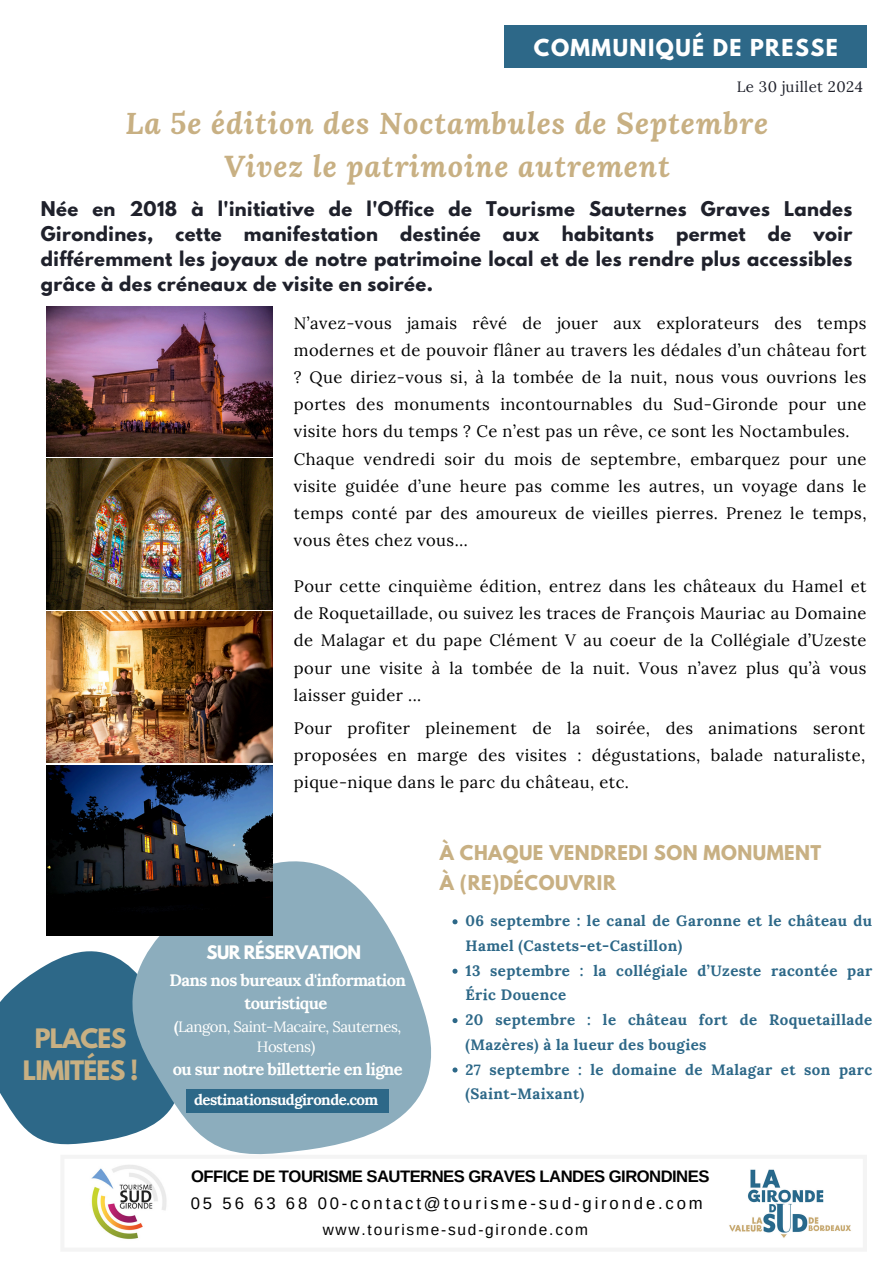
<style>
.page{position:relative;width:894px;height:1264px;background:#fff}
.page>*{position:absolute;margin:0;border:0;box-sizing:border-box;transform-origin:0 0}
.t1{font:italic 700 30px/42.8px "Lora";letter-spacing:.03em;color:#c8b083;text-align:center}
.t2{font:700 23.7px/32.1px "League Spartan";letter-spacing:-.035em;color:#c8b083;text-align:center}
.t3{font:700 20.7px "League Spartan";letter-spacing:.07em;color:#fff}
.t4{font:700 18px/24.8px "League Spartan";letter-spacing:.02em;color:#1f212b;text-align:justify}
.t5{font:700 18px/29.7px "League Spartan";letter-spacing:.025em;color:#c8b083}
.t6{font:700 16.65px "Arimo";letter-spacing:-.03em;color:#010101}
.t7{font:16.65px "Arimo";letter-spacing:.17em;color:#010101}
.t8{font:16.5px/27.2px "Lora";letter-spacing:.025em;color:#010101;text-align:justify}
.t9{font:700 16.5px/22.5px "Lora";letter-spacing:-.035em;color:#fffffe;text-align:center}
.t10{font:700 16.5px "League Spartan";letter-spacing:-.035em;color:#fffffe}
.t11{font:15.45px "Arimo";letter-spacing:.115em;color:#010101}
.t12{font:700 15px/24.8px "Lora";letter-spacing:.025em;color:#2d6888}
.t13{font:15px/20.2px "Lora";letter-spacing:-.035em;color:#fffffe;text-align:center}
.t14{font:700 15px "Lora";letter-spacing:-.035em;color:#fff}
.t15{font:15px "Lora";letter-spacing:.03em;color:#1f212b}
.s1{font-weight:700}
</style>
<div class="page">
<div style="left:504px;top:25px;width:362px;height:43px;background:#2d6888"></div>
<svg style="left:61px;top:1155px;width:805px;height:96px"></svg>
<img style="left:81px;top:1164px;width:92px;height:77px">
<svg style="left:0;top:935px;width:112px;height:210px"></svg>
<svg style="left:112px;top:827px;width:351px;height:332px;fill:#8cadbd"></svg>
<div style="left:186px;top:1088px;width:203px;height:24px;background:#2d6888"></div>
<img style="left:722px;top:1163px;width:135px;height:79px">
<img style="left:46px;top:306px;width:226px;height:303px">
<img style="left:46px;top:611px;width:226px;height:151px">
<img style="left:46px;top:765px;width:226px;height:170px">
<svg style="left:452px;top:919px;width:5px;height:5px"></svg>
<svg style="left:452px;top:968px;width:5px;height:5px"></svg>
<svg style="left:452px;top:1018px;width:5px;height:5px"></svg>
<svg style="left:452px;top:1067px;width:5px;height:5px"></svg>
<h6 class="t3" style="left:534px;top:37px;width:305px">COMMUNIQUÉ DE PRESSE</h6>
<p class="t15" style="left:736px;top:76px;width:128px">Le 30 juillet 2024</p>
<p class="t1" style="left:125px;top:102px;width:644px">La 5e édition des Noctambules de Septembre<br>Vivez le patrimoine autrement</p>
<h4 class="t4" style="left:41px;top:199px;width:812px">Née en 2018 à l'initiative de l'Office de Tourisme Sauternes Graves Landes Girondines, cette manifestation destinée aux habitants permet de voir différemment les joyaux de notre patrimoine local et de les rendre plus accessibles grâce à des créneaux de visite en soirée.</h4>
<h5 class="t8" style="left:294px;top:309px;width:574px;text-align:left">N’avez-vous jamais rêvé de jouer aux explorateurs des temps modernes et de pouvoir flâner au travers les dédales d’un château fort ? Que diriez-vous si, à la tombée de la nuit, nous vous ouvrions les portes des monuments incontournables du Sud-Gironde pour une visite hors du temps ? Ce n’est pas un rêve, ce sont les Noctambules.<br>Chaque vendredi soir du mois de septembre, embarquez pour une visite guidée d’une heure pas comme les autres, un voyage dans le temps conté par des amoureux de vieilles pierres. Prenez le temps, vous êtes chez vous…</h5>
<p class="t8" style="left:294px;top:572px;width:574px">Pour cette cinquième édition, entrez dans les châteaux du Hamel et de Roquetaillade, ou suivez les traces de François Mauriac au Domaine de Malagar et du pape Clément V au coeur de la Collégiale d’Uzeste pour une visite à la tombée de la nuit. Vous n’avez plus qu’à vous laisser guider ...</p>
<p class="t2" style="left:23px;top:1025px;width:117px">PLACES<br>LIMITÉES !</p>
<h6 class="t8" style="left:294px;top:714px;width:572px">Pour profiter pleinement de la soirée, des animations seront proposées en marge des visites : dégustations, balade naturaliste, pique-nique dans le parc du château, etc.</h6>
<p class="t10" style="left:206px;top:943px;width:156px">SUR RÉSERVATION</p>
<p class="t9" style="left:169px;top:968px;width:238px">Dans nos bureaux d'information touristique</p>
<p class="t13" style="left:174px;top:1016px;width:229px"><span class="s1">(</span>Langon, Saint-Macaire, Sauternes,<br>Hostens)</p>
<h2 class="t9" style="left:173px;top:1057px;width:231px">ou sur notre billetterie en ligne</h2>
<p class="t14" style="left:194px;top:1090px;width:186px">destinationsudgironde.com</p>
<h5 class="t5" style="left:440px;top:840px;width:383px">À CHAQUE VENDREDI SON MONUMENT<br>À (RE)DÉCOUVRIR</h5>
<p class="t12" style="left:465px;top:908px;width:408px">06 septembre : le canal de Garonne et le château du<br>Hamel (Castets-et-Castillon)</p>
<h4 class="t12" style="left:465px;top:957px;width:408px">13 septembre : la collégiale d’Uzeste racontée par<br>Éric Douence</h4>
<p class="t12" style="left:465px;top:1007px;width:408px">20 septembre : le château fort de Roquetaillade (Mazères) à la lueur des bougies</p>
<p class="t12" style="left:465px;top:1056px;width:408px">27 septembre : le domaine de Malagar et son parc (Saint-Maixant)</p>
<h3 class="t6" style="left:191px;top:1167px;width:520px">OFFICE DE TOURISME SAUTERNES GRAVES LANDES GIRONDINES</h3>
<p class="t7" style="left:191px;top:1193px;width:513px">05 56 63 68 00-contact@tourisme-sud-gironde.com</p>
<h1 class="t11" style="left:322px;top:1220px;width:267px">www.tourisme-sud-gironde.com</h1>
</div>
